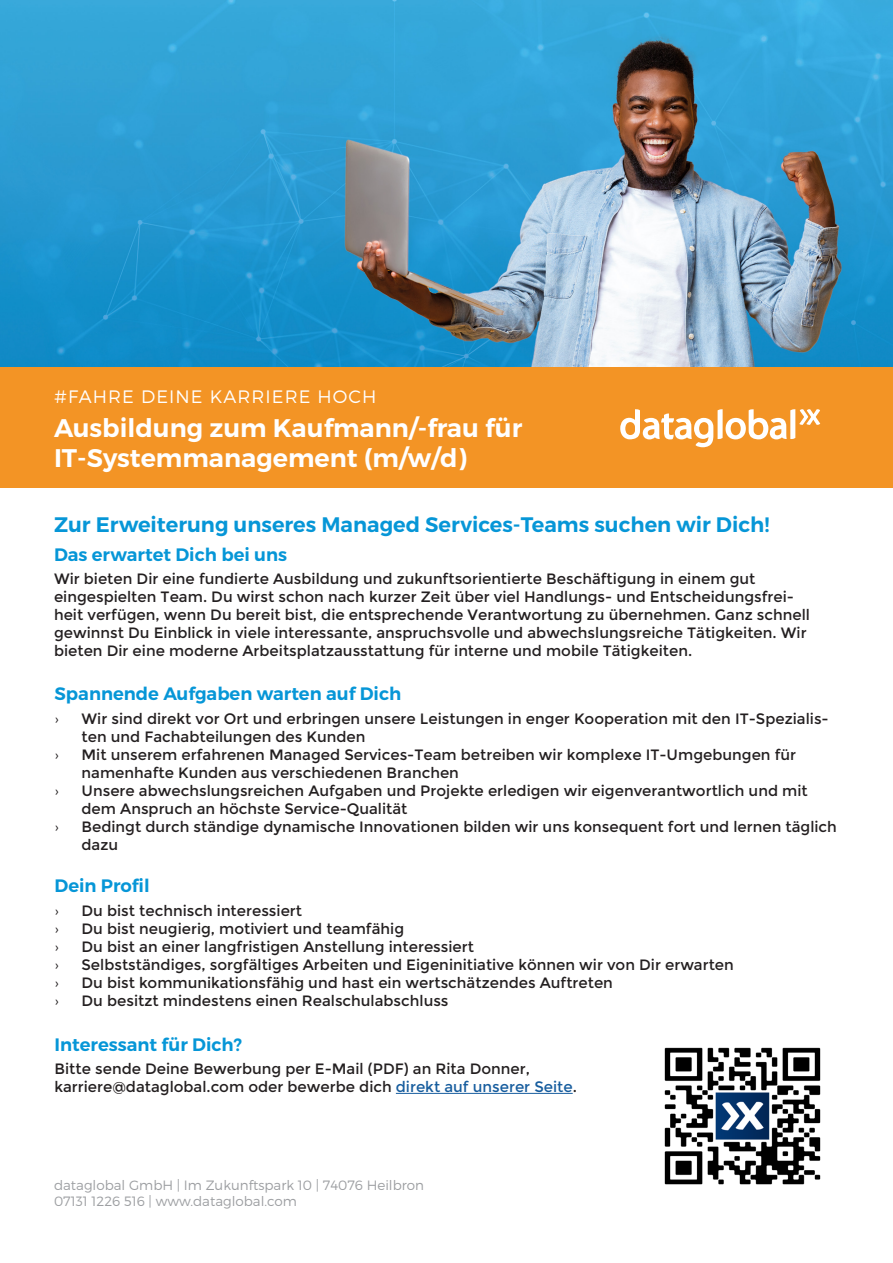
<style>
.page{position:relative;width:893px;height:1263px;background:#fff}
.page>*{position:absolute;margin:0;border:0;box-sizing:border-box;transform-origin:0 0}
.t1{font:600 25.5px "Montserrat";color:#fff}
.t2{font:600 21px "Montserrat";color:#0696d7}
.t3{font:600 18px "Montserrat";color:#0696d7}
.t4{font:300 18px "Montserrat";letter-spacing:.06em;color:#fff}
.t5{font:15px/18px "Montserrat";color:#231f20}
.t6{font:300 15px "Montserrat";color:#231f20}
.t7{font:300 13.5px "Montserrat";color:#9d9fa2}
.s1{color:#175d9e}
</style>
<div class="page">
<img style="left:0;top:1px;width:893px;height:367px">
<div style="left:0;top:368px;width:893px;height:120px;background:#f39425"></div>
<svg style="left:620px;top:409px;width:200px;height:38px"></svg>
<img style="left:664px;top:1047px;width:157px;height:138px">
<hr style="left:396px;top:1093px;width:177px;height:1px;background:#175d9e">
<p class="t4" style="left:54px;top:386px;width:324px">#FAHRE DEINE KARRIERE HOCH</p>
<p class="t1" style="left:54px;top:412px;width:470px">Ausbildung zum Kaufmann/-frau für</p>
<p class="t1" style="left:54px;top:442px;width:414px">IT-Systemmanagement (m/w/d)</p>
<p class="t2" style="left:54px;top:511px;width:717px">Zur Erweiterung unseres Managed Services-Teams suchen wir Dich!</p>
<p class="t3" style="left:54px;top:543px;width:235px">Das erwartet Dich bei uns</p>
<p class="t5" style="left:54px;top:570px;width:703px">Wir bieten Dir eine fundierte Ausbildung und zukunftsorientierte Beschäftigung in einem gut</p>
<p class="t5" style="left:54px;top:588px;width:757px">eingespielten Team. Du wirst schon nach kurzer Zeit über viel Handlungs- und Entscheidungsfrei&shy;heit verfügen, wenn Du bereit bist, die entsprechende Verantwortung zu übernehmen. Ganz schnell gewinnst Du Einblick in viele interessante, anspruchsvolle und abwechslungsreiche Tätigkeiten. Wir bieten Dir eine moderne Arbeitsplatzausstattung für interne und mobile Tätigkeiten.</p>
<p class="t3" style="left:55px;top:683px;width:348px">Spannende Aufgaben warten auf Dich</p>
<p class="t6" style="left:55px;top:709px;width:6px">›</p>
<p class="t5" style="left:82px;top:710px;width:749px">Wir sind direkt vor Ort und erbringen unsere Leistungen in enger Kooperation mit den IT-Spezialis&shy;ten und Fachabteilungen des Kunden</p>
<p class="t6" style="left:55px;top:745px;width:6px">›</p>
<p class="t5" style="left:82px;top:746px;width:716px">Mit unserem erfahrenen Managed Services-Team betreiben wir komplexe IT-Umgebungen für namenhafte Kunden aus verschiedenen Branchen</p>
<p class="t6" style="left:55px;top:781px;width:6px">›</p>
<p class="t5" style="left:82px;top:782px;width:728px">Unsere abwechslungsreichen Aufgaben und Projekte erledigen wir eigenverantwortlich und mit dem Anspruch an höchste Service-Qualität</p>
<p class="t6" style="left:55px;top:817px;width:6px">›</p>
<p class="t5" style="left:82px;top:818px;width:757px">Bedingt durch ständige dynamische Innovationen bilden wir uns konsequent fort und lernen täglich dazu</p>
<p class="t3" style="left:55px;top:875px;width:97px">Dein Profil</p>
<p class="t6" style="left:55px;top:901px;width:6px">›</p>
<p class="t5" style="left:82px;top:902px;width:222px">Du bist technisch interessiert</p>
<p class="t6" style="left:55px;top:919px;width:6px">›</p>
<p class="t5" style="left:82px;top:920px;width:324px">Du bist neugierig, motiviert und teamfähig</p>
<p class="t6" style="left:55px;top:937px;width:6px">›</p>
<p class="t5" style="left:82px;top:938px;width:394px">Du bist an einer langfristigen Anstellung interessiert</p>
<p class="t6" style="left:55px;top:955px;width:6px">›</p>
<p class="t5" style="left:82px;top:956px;width:654px">Selbstständiges, sorgfältiges Arbeiten und Eigeninitiative können wir von Dir erwarten</p>
<p class="t6" style="left:55px;top:973px;width:6px">›</p>
<p class="t5" style="left:82px;top:974px;width:533px">Du bist kommunikationsfähig und hast ein wertschätzendes Auftreten</p>
<p class="t6" style="left:55px;top:991px;width:6px">›</p>
<p class="t5" style="left:82px;top:992px;width:368px">Du besitzt mindestens einen Realschulabschluss</p>
<p class="t3" style="left:55px;top:1033px;width:189px">Interessant für Dich?</p>
<p class="t5" style="left:55px;top:1060px;width:477px">Bitte sende Deine Bewerbung per E-Mail (PDF) an Rita Donner,</p>
<p class="t5" style="left:55px;top:1078px;width:524px">karriere@dataglobal.com oder bewerbe dich <span class="s1">direkt auf unserer Seite</span>.</p>
<p class="t7" style="left:54px;top:1177px;width:372px">dataglobal GmbH | Im Zukunftspark 10 | 74076 Heilbron</p>
<p class="t7" style="left:54px;top:1193px;width:244px">07131 1226 516 | www.dataglobal.com</p>
</div>
